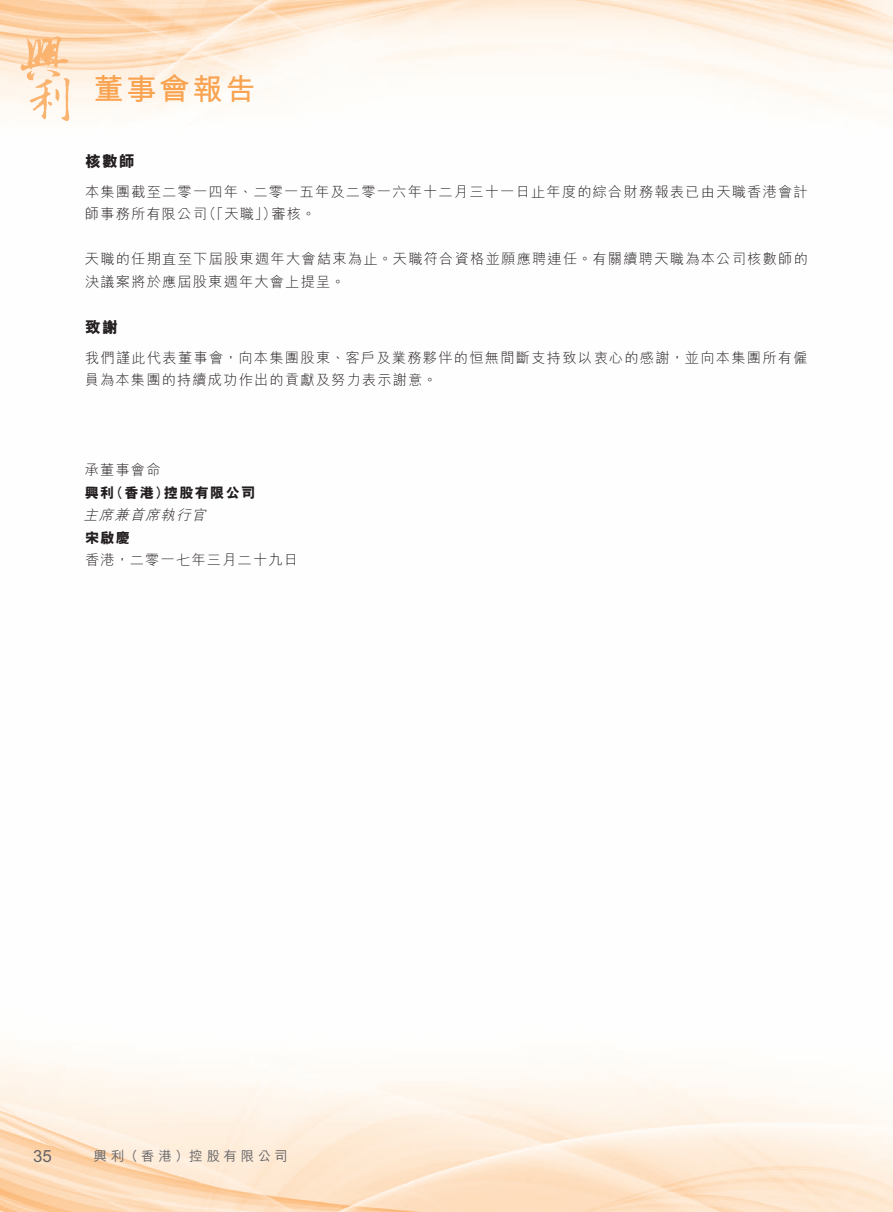
<style>
.page{position:relative;width:893px;height:1212px;background:#fff}
.page>*{position:absolute;margin:0;border:0;box-sizing:border-box;transform-origin:0 0}
.t1{font:700 30px "M Hei HK";letter-spacing:.1em;color:#f9a350}
.t2{font:700 16.8px "M Hei HK";color:#636366}
.t3{font:800 15.75px "M Hei HK";color:#231f20}
.t4{font:300 14.25px/22.5px "M Hei HK";letter-spacing:.085em;color:#231f20}
.t5{font:800 14.25px "M Hei HK";letter-spacing:.085em;color:#231f20}
.t6{font:italic 300 14.25px "M Hei HK";color:#231f20}
.t7{font:500 13.5px "M Hei HK";letter-spacing:.28em;color:#636366}
</style>
<div class="page">
<img style="left:0;top:0;width:893px;height:1212px">
<svg style="left:20px;top:36px;width:50px;height:85px"></svg>
<h1 class="t1" style="left:94px;top:67px;width:163px">董事會報告</h1>
<p class="t3" style="left:85px;top:151px;width:51px">核數師</p>
<p class="t4" style="left:271px;top:180px;width:538px;text-indent:-186px">本集團截至二零一四年、二零一五年及二零一六年十二月三十一日止年度的綜合財務報表已由天職香港會計審核。</p>
<p class="t4" style="left:85px;top:202px;width:124px">師事務所有限公司</p>
<p class="t4" style="left:85px;top:247px;width:724px">天職的任期直至下屆股東週年大會結束為止。天職符合資格並願應聘連任。有關續聘天職為本公司核數師的決議案將於應屆股東週年大會上提呈。</p>
<p class="t3" style="left:85px;top:317px;width:34px">致謝</p>
<p class="t4" style="left:85px;top:346px;width:724px">我們謹此代表董事會，向本集團股東、客戶及業務夥伴的恒無間斷支持致以衷心的感謝，並向本集團所有僱員為本集團的持續成功作出的貢獻及努力表示謝意。</p>
<p class="t4" style="left:202px;top:202px;width:76px">（「天職」）</p>
<p class="t4" style="left:85px;top:458px;width:77px">承董事會命</p>
<p class="t5" style="left:164px;top:483px;width:93px">控股有限公司</p>
<p class="t5" style="left:110px;top:483px;width:61px">（香港）</p>
<p class="t5" style="left:85px;top:483px;width:31px">興利</p>
<p class="t6" style="left:84px;top:505px;width:129px">主席兼首席執行官</p>
<p class="t5" style="left:85px;top:528px;width:47px">宋啟慶</p>
<p class="t4" style="left:85px;top:548px;width:215px">香港，二零一七年三月二十九日</p>
<p class="t2" style="left:33px;top:1144px;width:20px">35</p>
<p class="t7" style="left:94px;top:1146px;width:196px">興利（香港）控股有限公司</p>
</div>
